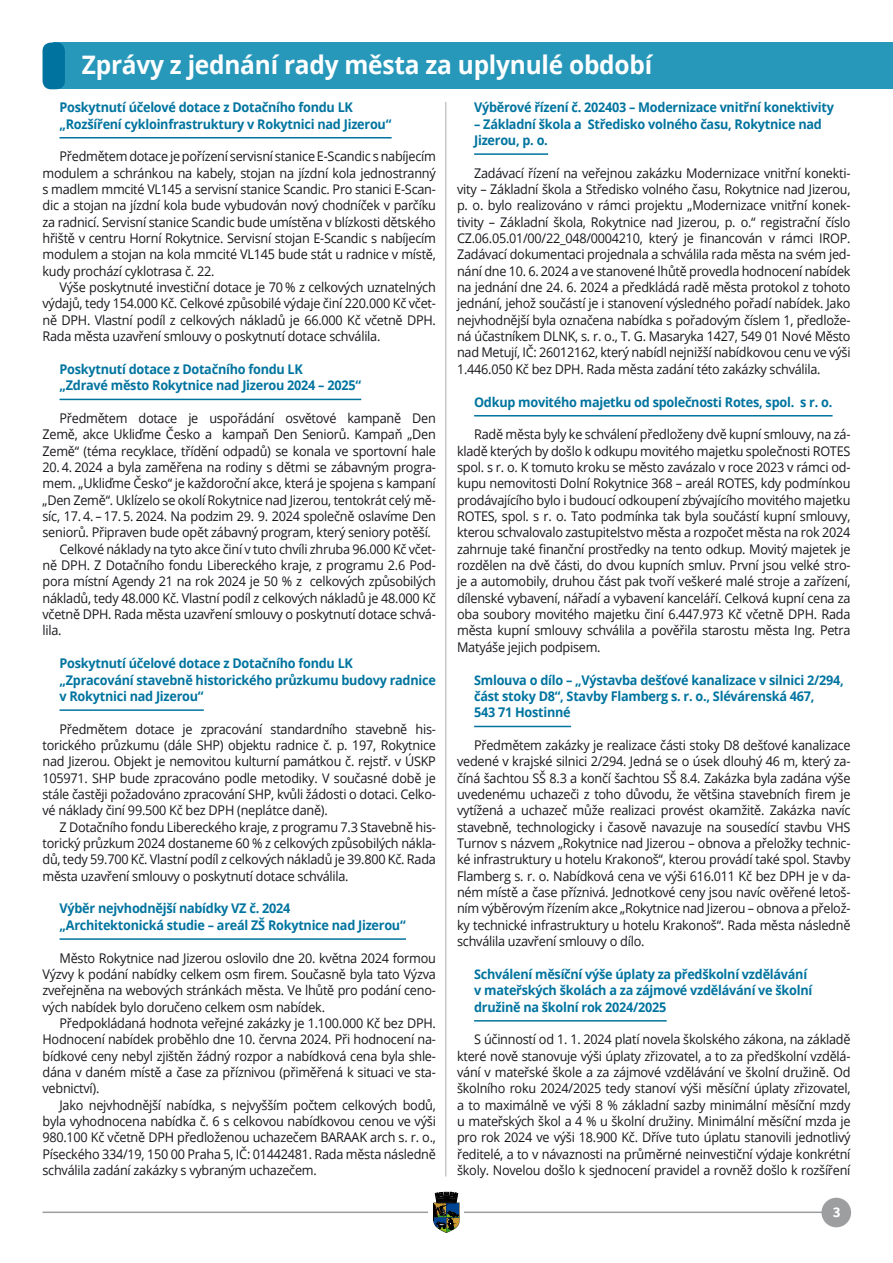
<style>
.page{position:relative;width:893px;height:1263px;background:#fff}
.page>*{position:absolute;margin:0;border:0;box-sizing:border-box;transform-origin:0 0}
.Nadpis_H1{font:700 25.5px "Open Sans";letter-spacing:-.01em;color:#fff;scale:.96 1}
.t1{font:700 15px "Source Sans Pro";color:#fff}
.AAA_Body_Text{font:13.35px/16.4px "Open Sans";letter-spacing:-.02em;color:#1a171c;text-align:justify;scale:.95 1}
.Nadpis_H4{font:700 13.35px/16.4px "Open Sans";letter-spacing:-.02em;color:#00749f;scale:.95 1}
</style>
<div class="page">
<hr style="left:43px;top:1211px;width:807px;height:2px;background:#9d9ea0">
<div style="left:429px;top:1192px;width:35px;height:42px;background:#fff"></div>
<svg style="left:433px;top:1192px;width:27px;height:41px"></svg>
<div style="left:821px;top:1198px;width:30px;height:29px;background:#9d9ea0;border-radius:50%"></div>
<div style="left:54px;top:43px;width:839px;height:46px;background:#2898ba"></div>
<div style="left:43px;top:43px;width:22px;height:46px;background:#00749f;border-radius:9px"></div>
<hr style="left:60px;top:137px;width:332px;height:2px;background:#00749f">
<hr style="left:60px;top:399px;width:301px;height:1px;background:#00749f">
<hr style="left:60px;top:709px;width:144px;height:2px;background:#00749f">
<hr style="left:60px;top:938px;width:346px;height:2px;background:#00749f">
<hr style="left:474px;top:153px;width:74px;height:2px;background:#00749f">
<hr style="left:474px;top:415px;width:359px;height:1px;background:#00749f">
<hr style="left:474px;top:726px;width:97px;height:1px;background:#00749f">
<hr style="left:474px;top:1020px;width:193px;height:1px;background:#00749f">
<hr style="left:445px;top:102px;width:1px;height:1074px;background:#c6c7c9">
<p class="Nadpis_H1" style="left:82px;top:47px;width:595px">Zprávy z jednání rady města za uplynulé období</p>
<p class="Nadpis_H4" style="left:60px;top:99px;width:351px">Poskytnutí účelové dotace z Dotačního fondu LK „Rozšíření cykloinfrastruktury v Rokytnici nad Jizerou“</p>
<p class="AAA_Body_Text" style="left:43px;top:148px;width:416px;text-indent:17px">Předmětem dotace je pořízení servisní stanice E-Scandic s nabíjecím modulem a schránkou na kabely, stojan na jízdní kola jednostranný s madlem mmcité VL145 a servisní stanice Scandic. Pro stanici E-Scan&shy;dic a stojan na jízdní kola bude vybudován nový chodníček v parčíku za radnicí. Servisní stanice Scandic bude umístěna v blízkosti dětského hřiště v centru Horní Rokytnice. Servisní stojan E-Scandic s nabíjecím modulem a stojan na kola mmcité VL145 bude stát u radnice v místě, kudy prochází cyklotrasa č. 22.</p>
<p class="AAA_Body_Text" style="left:43px;top:279px;width:416px;text-indent:17px">Výše poskytnuté investiční dotace je 70 % z celkových uznatelných výdajů, tedy 154.000 Kč. Celkové způsobilé výdaje činí 220.000 Kč včet&shy;ně DPH. Vlastní podíl z celkových nákladů je 66.000 Kč včetně DPH.<br>Rada města uzavření smlouvy o poskytnutí dotace schválila.</p>
<p class="Nadpis_H4" style="left:60px;top:360px;width:319px">Poskytnutí dotace z Dotačního fondu LK<br>„Zdravé město Rokytnice nad Jizerou 2024 – 2025“</p>
<p class="AAA_Body_Text" style="left:43px;top:409px;width:416px;text-indent:17px">Předmětem dotace je uspořádání osvětové kampaně Den Země, akce Ukliďme Česko a kampaň Den Seniorů. Kampaň „Den Země“ (téma recyklace, třídění odpadů) se konala ve sportovní hale</p>
<p class="AAA_Body_Text" style="left:43px;top:459px;width:416px">20. 4. 2024 a byla zaměřena na rodiny s dětmi se zábavným progra&shy;mem. „Ukliďme Česko“ je každoroční akce, která je spojena s kampaní „Den Země“. Uklízelo se okolí Rokytnice nad Jizerou, tentokrát celý mě&shy;síc, 17. 4. – 17. 5. 2024. Na podzim 29. 9. 2024 společně oslavíme Den seniorů. Připraven bude opět zábavný program, který seniory potěší.</p>
<p class="AAA_Body_Text" style="left:43px;top:540px;width:416px;text-indent:17px">Celkové náklady na tyto akce činí v tuto chvíli zhruba 96.000 Kč včet&shy;ně DPH. Z Dotačního fondu Libereckého kraje, z programu 2.6 Pod&shy;pora místní Agendy 21 na rok 2024 je 50 % z celkových způsobilých nákladů, tedy 48.000 Kč. Vlastní podíl z celkových nákladů je 48.000 Kč včetně DPH. Rada města uzavření smlouvy o poskytnutí dotace schvá&shy;lila.</p>
<p class="Nadpis_H4" style="left:60px;top:655px;width:398px">Poskytnutí účelové dotace z Dotačního fondu LK<br>„Zpracování stavebně historického průzkumu budovy radnice v Rokytnici nad Jizerou“</p>
<p class="AAA_Body_Text" style="left:43px;top:720px;width:416px;text-indent:17px">Předmětem dotace je zpracování standardního stavebně his&shy;torického průzkumu (dále SHP) objektu radnice č. p. 197, Rokytnice nad Jizerou. Objekt je nemovitou kulturní památkou č. rejstř. v ÚSKP 105971. SHP bude zpracováno podle metodiky. V současné době je stále častěji požadováno zpracování SHP, kvůli žádosti o dotaci. Celko&shy;vé náklady činí 99.500 Kč bez DPH (neplátce daně).</p>
<p class="AAA_Body_Text" style="left:43px;top:818px;width:416px;text-indent:17px">Z Dotačního fondu Libereckého kraje, z programu 7.3 Stavebně his&shy;torický průzkum 2024 dostaneme 60 % z celkových způsobilých nákla&shy;dů, tedy 59.700 Kč. Vlastní podíl z celkových nákladů je 39.800 Kč. Rada města uzavření smlouvy o poskytnutí dotace schválila.</p>
<p class="Nadpis_H4" style="left:60px;top:900px;width:366px">Výběr nejvhodnější nabídky VZ č. 2024<br>„Architektonická studie – areál ZŠ Rokytnice nad Jizerou“</p>
<p class="AAA_Body_Text" style="left:43px;top:949px;width:416px;text-indent:17px">Město Rokytnice nad Jizerou oslovilo dne 20. května 2024 formou Výzvy k podání nabídky celkem osm firem. Současně byla tato Výzva zveřejněna na webových stránkách města. Ve lhůtě pro podání ceno&shy;vých nabídek bylo doručeno celkem osm nabídek.</p>
<p class="AAA_Body_Text" style="left:43px;top:1014px;width:416px;text-indent:17px">Předpokládaná hodnota veřejné zakázky je 1.100.000 Kč bez DPH.<br>Hodnocení nabídek proběhlo dne 10. června 2024. Při hodnocení na&shy;bídkové ceny nebyl zjištěn žádný rozpor a nabídková cena byla shle&shy;dána v daném místě a čase za příznivou (přiměřená k situaci ve sta&shy;vebnictví).</p>
<p class="AAA_Body_Text" style="left:43px;top:1096px;width:416px;text-indent:17px">Jako nejvhodnější nabídka, s nejvyšším počtem celkových bodů, byla vyhodnocena nabídka č. 6 s celkovou nabídkovou cenou ve výši 980.100 Kč včetně DPH předloženou uchazečem BARAAK arch s. r. o., Píseckého 334/19, 150 00 Praha 5, IČ: 01442481. Rada města následně schválila zadání zakázky s vybraným uchazečem.</p>
<p class="Nadpis_H4" style="left:474px;top:99px;width:380px">Výběrové řízení č. 202403 – Modernizace vnitřní konektivity</p>
<p class="Nadpis_H4" style="left:474px;top:115px;width:368px">– Základní škola a Středisko volného času, Rokytnice nad<br>Jizerou, p. o.</p>
<p class="AAA_Body_Text" style="left:457px;top:164px;width:416px;text-indent:17px">Zadávací řízení na veřejnou zakázku Modernizace vnitřní konekti&shy;vity – Základní škola a Středisko volného času, Rokytnice nad Jizerou, p. o. bylo realizováno v rámci projektu „Modernizace vnitřní konek&shy;tivity – Základní škola, Rokytnice nad Jizerou, p. o.“ registrační číslo CZ.06.05.01/00/22_048/0004210, který je financován v rámci IROP.<br>Zadávací dokumentaci projednala a schválila rada města na svém jed&shy;nání dne 10. 6. 2024 a ve stanovené lhůtě provedla hodnocení nabídek na jednání dne 24. 6. 2024 a předkládá radě města protokol z tohoto jednání, jehož součástí je i stanovení výsledného pořadí nabídek. Jako nejvhodnější byla označena nabídka s pořadovým číslem 1, předlože&shy;ná účastníkem DLNK, s. r. o., T. G. Masaryka 1427, 549 01 Nové Město nad Metují, IČ: 26012162, který nabídl nejnižší nabídkovou cenu ve výši 1.446.050 Kč bez DPH. Rada města zadání této zakázky schválila.</p>
<p class="Nadpis_H4" style="left:474px;top:393px;width:379px">Odkup movitého majetku od společnosti Rotes, spol. s r. o.</p>
<p class="AAA_Body_Text" style="left:457px;top:426px;width:416px;text-indent:17px">Radě města byly ke schválení předloženy dvě kupní smlouvy, na zá&shy;kladě kterých by došlo k odkupu movitého majetku společnosti ROTES spol. s r. o. K tomuto kroku se město zavázalo v roce 2023 v rámci od&shy;kupu nemovitosti Dolní Rokytnice 368 – areál ROTES, kdy podmínkou prodávajícího bylo i budoucí odkoupení zbývajícího movitého majetku ROTES, spol. s r. o. Tato podmínka tak byla součástí kupní smlouvy, kterou schvalovalo zastupitelstvo města a rozpočet města na rok 2024 zahrnuje také finanční prostředky na tento odkup. Movitý majetek je rozdělen na dvě části, do dvou kupních smluv. První jsou velké stro&shy;je a automobily, druhou část pak tvoří veškeré malé stroje a zařízení, dílenské vybavení, nářadí a vybavení kanceláří. Celková kupní cena za oba soubory movitého majetku činí 6.447.973 Kč včetně DPH. Rada města kupní smlouvy schválila a pověřila starostu města Ing. Petra Matyáše jejich podpisem.</p>
<p class="Nadpis_H4" style="left:474px;top:671px;width:390px">Smlouva o dílo – „Výstavba dešťové kanalizace v silnici 2/294, část stoky D8“, Stavby Flamberg s. r. o., Slévárenská 467,<br>543 71 Hostinné</p>
<p class="AAA_Body_Text" style="left:457px;top:736px;width:416px;text-indent:17px">Předmětem zakázky je realizace části stoky D8 dešťové kanalizace vedené v krajské silnici 2/294. Jedná se o úsek dlouhý 46 m, který za&shy;číná šachtou SŠ 8.3 a končí šachtou SŠ 8.4. Zakázka byla zadána výše uvedenému uchazeči z toho důvodu, že většina stavebních firem je vytížená a uchazeč může realizaci provést okamžitě. Zakázka navíc stavebně, technologicky i časově navazuje na sousedící stavbu VHS Turnov s názvem „Rokytnice nad Jizerou – obnova a přeložky technic&shy;ké infrastruktury u hotelu Krakonoš“, kterou provádí také spol. Stavby Flamberg s. r. o. Nabídková cena ve výši 616.011 Kč bez DPH je v da&shy;ném místě a čase příznivá. Jednotkové ceny jsou navíc ověřené letoš&shy;ním výběrovým řízením akce „Rokytnice nad Jizerou – obnova a přelož&shy;ky technické infrastruktury u hotelu Krakonoš“. Rada města následně schválila uzavření smlouvy o dílo.</p>
<p class="Nadpis_H4" style="left:474px;top:965px;width:358px">Schválení měsíční výše úplaty za předškolní vzdělávání v mateřských školách a za zájmové vzdělávání ve školní družině na školní rok 2024/2025</p>
<p class="AAA_Body_Text" style="left:457px;top:1031px;width:416px;text-indent:17px">S účinností od 1. 1. 2024 platí novela školského zákona, na základě které nově stanovuje výši úplaty zřizovatel, a to za předškolní vzdělá&shy;vání v mateřské škole a za zájmové vzdělávání ve školní družině. Od školního roku 2024/2025 tedy stanoví výši měsíční úplaty zřizovatel, a to maximálně ve výši 8 % základní sazby minimální měsíční mzdy u mateřských škol a 4 % u školní družiny. Minimální měsíční mzda je pro rok 2024 ve výši 18.900 Kč. Dříve tuto úplatu stanovili jednotlivý ředitelé, a to v návaznosti na průměrné neinvestiční výdaje konkrétní školy. Novelou došlo k sjednocení pravidel a rovněž došlo k rozšíření</p>
<p class="t1" style="left:833px;top:1201px;width:9px">3</p>
</div>
